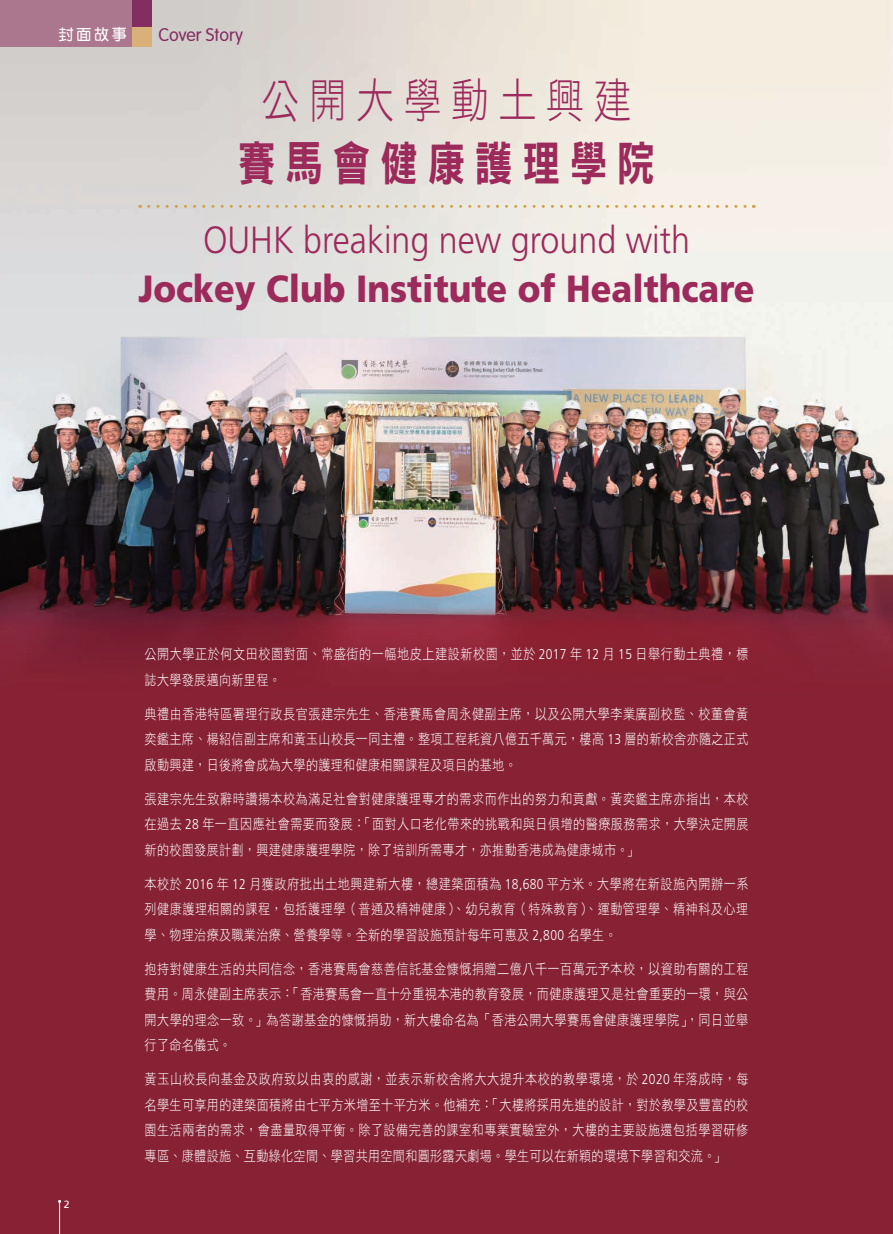
<style>
.page{position:relative;width:893px;height:1234px;background:#fff}
.page>*{position:absolute;margin:0;border:0;box-sizing:border-box;transform-origin:0 0}
.t1{font:47.25px "DF Hei HK W9";letter-spacing:.255em;color:#9c2a5b;scale:.8 1}
.t2{font:47.25px "DF Hei HK W3";letter-spacing:.255em;color:#9c2a5b;scale:.8 1}
.t3{font:900 37.8px "Frutiger LT Std";color:#9c2a5b;scale:.9 1}
.t4{font:300 37.8px "Frutiger LT Std";color:#9c2a5b;scale:.9 1}
.t5{font:300 18px "VAG Rounded Std";color:#832e61}
.t6{font:15.75px "DF Yuan HK W7";color:#fff;scale:.95 1}
.t7{font:14.25px/25.5px "DF Hei HK W3";letter-spacing:.025em;color:#fff;text-align:justify;scale:.85 1}
.t8{font:14.25px/25.5px "DF Hei HK W3";letter-spacing:.045em;color:#fff;scale:.85 1}
.t9{font:10.5px "Frutiger LT Std";color:#fff}
.s1{font-family:"Frutiger LT Std";font-weight:300}
</style>
<div class="page">
<img style="left:0;top:0;width:893px;height:1233px">
<div style="left:0;top:0;width:140px;height:47px;background:#aa778e"></div>
<div style="left:133px;top:0;width:19px;height:47px;background:#832e61"></div>
<div style="left:133px;top:28px;width:19px;height:19px;background:#d9b077"></div>
<svg style="left:149px;top:205px;width:605px;height:3px;background:#e2d4ba"></svg>
<hr style="left:59px;top:1201px;width:1px;height:32px;background:#fff">
<p class="t6" style="left:59px;top:26px;width:73px">封面故事</p>
<p class="t5" style="left:158px;top:25px;width:86px">Cover Story</p>
<h1 class="t2" style="left:262px;top:75px;width:464px">公開大學動土興建</h1>
<h1 class="t1" style="left:238px;top:138px;width:523px">賽馬會健康護理學院</h1>
<h2 class="t4" style="left:203px;top:219px;width:543px">OUHK breaking new ground with</h2>
<h2 class="t3" style="left:138px;top:266px;width:686px">Jockey Club Institute of Healthcare</h2>
<p class="t9" style="left:64px;top:1197px;width:7px">2</p>
<p class="t8" style="left:145px;top:640px;width:712px">公開大學正於何文田校園對面、常盛街的一幅地皮上建設新校園，並於 <span class="s1">2017</span> 年 <span class="s1">12</span> 月 <span class="s1">15</span> 日舉行動土典禮，標誌大學發展邁向新里程。</p>
<p class="t7" style="left:145px;top:700px;width:712px">典禮由香港特區署理行政長官張建宗先生、香港賽馬會周永健副主席，以及公開大學李業廣副校監、校董會黃奕鑑主席、楊紹信副主席和黃玉山校長一同主禮。整項工程耗資八億五千萬元，樓高 <span class="s1">13</span> 層的新校舍亦隨之正式啟動興建，日後將會成為大學的護理和健康相關課程及項目的基地。</p>
<p class="t7" style="left:145px;top:785px;width:712px">張建宗先生致辭時讚揚本校為滿足社會對健康護理專才的需求而作出的努力和貢獻。黃奕鑑主席亦指出，本校在過去 <span class="s1">28</span> 年一直因應社會需要而發展：「面對人口老化帶來的挑戰和與日俱增的醫療服務需求，大學決定開展新的校園發展計劃，興建健康護理學院，除了培訓所需專才，亦推動香港成為健康城市。」</p>
<p class="t7" style="left:145px;top:870px;width:712px">本校於 <span class="s1">2016</span> 年 <span class="s1">12</span> 月獲政府批出土地興建新大樓，總建築面積為 <span class="s1">18,680</span> 平方米。大學將在新設施內開辦一系列健康護理相關的課程，包括護理學（普通及精神健康）、幼兒教育（特殊教育）、運動管理學、精神科及心理學、物理治療及職業治療、營養學等。全新的學習設施預計每年可惠及 <span class="s1">2,800</span> 名學生。</p>
<p class="t7" style="left:145px;top:955px;width:712px">抱持對健康生活的共同信念，香港賽馬會慈善信託基金慷慨捐贈二億八千一百萬元予本校，以資助有關的工程費用。周永健副主席表示：「香港賽馬會一直十分重視本港的教育發展，而健康護理又是社會重要的一環，與公開大學的理念一致。」為答謝基金的慷慨捐助，新大樓命名為「香港公開大學賽馬會健康護理學院」，同日並舉行了命名儀式。</p>
<p class="t7" style="left:145px;top:1065px;width:712px">黃玉山校長向基金及政府致以由衷的感謝，並表示新校舍將大大提升本校的教學環境，於 <span class="s1">2020</span> 年落成時，每名學生可享用的建築面積將由七平方米增至十平方米。他補充：「大樓將採用先進的設計，對於教學及豐富的校園生活兩者的需求，會盡量取得平衡。除了設備完善的課室和專業實驗室外，大樓的主要設施還包括學習研修專區、康體設施、互動綠化空間、學習共用空間和圓形露天劇場。學生可以在新穎的環境下學習和交流。」</p>
</div>
